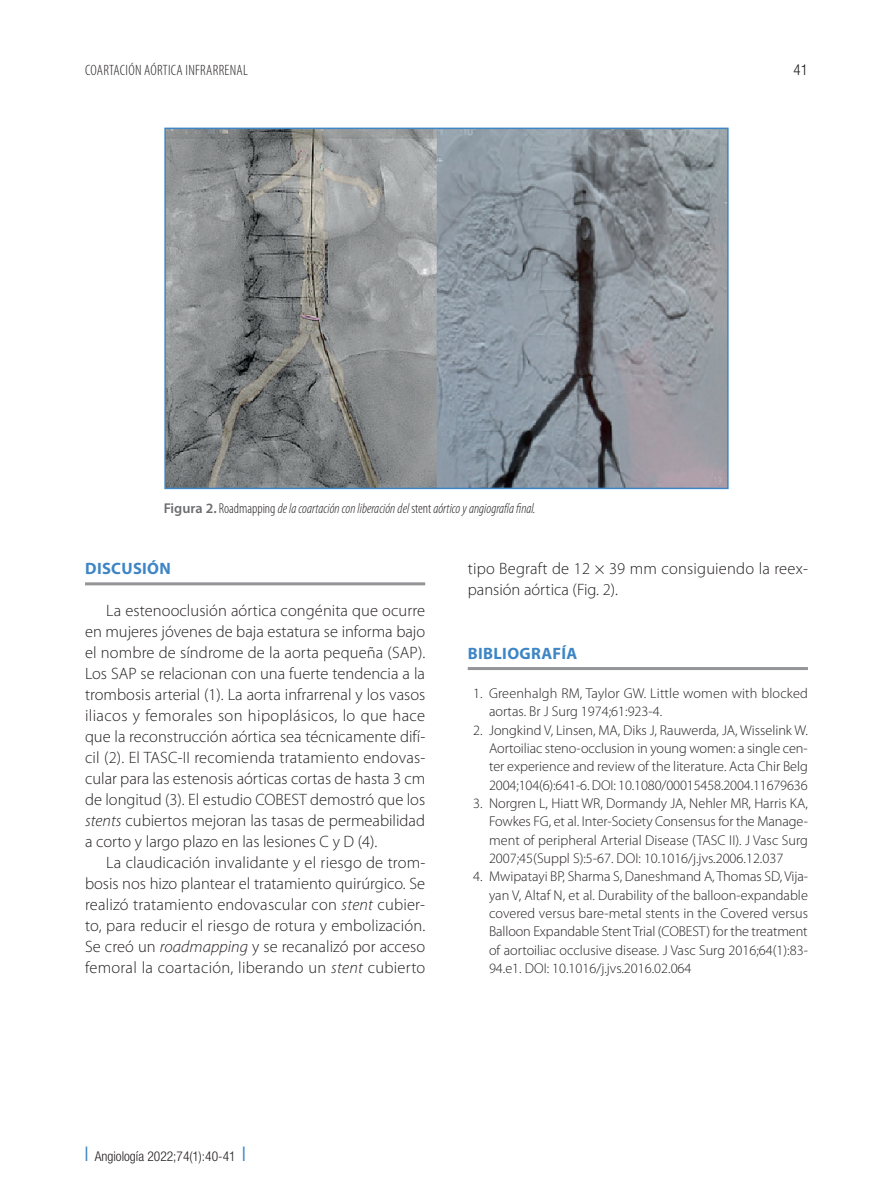
<style>
.page{position:relative;width:893px;height:1191px;background:#fff}
.page>*{position:absolute;margin:0;border:0;box-sizing:border-box;transform-origin:0 0}
.t1{font:300 16.5px/21px "Myriad Pro";letter-spacing:.005em;color:#231f20;text-align:justify}
.t2{font:700 16.5px "Myriad Pro";letter-spacing:.02em;color:#3e85c5}
.t3{font:300 condensed 15px "Myriad Pro";letter-spacing:.02em;color:#231f20}
.t4{font:300 condensed 15px "Helvetica Neue LT Std";color:#231f20}
.t5{font:300 14.25px/18.3px "Myriad Pro";color:#231f20;text-align:justify}
.t6{font:italic 300 condensed 14.25px "Myriad Pro";color:#231f20}
.t7{font:300 condensed 13.5px "Helvetica Neue LT Std";color:#231f20}
.s1{font-weight:600;font-style:normal;font-stretch:normal;color:#6c6d70}
.s2{font-style:normal}
.s3{font-style:italic}
.s4{color:#3e85c5}
</style>
<div class="page">
<img style="left:167px;top:131px;width:559px;height:355px">
<div style="left:164px;top:128px;width:565px;height:361px;border:2px solid #3e85c5"></div>
<hr style="left:85px;top:582px;width:340px;height:3px;background:#939598">
<hr style="left:468px;top:667px;width:340px;height:3px;background:#939598">
<p class="t3" style="left:85px;top:62px;width:164px">COARTACIÓN AÓRTICA INFRARRENAL</p>
<p class="t4" style="left:793px;top:61px;width:16px">41</p>
<p class="t6" style="left:164px;top:500px;width:373px"><span class="s1">Figura 2.</span><span class="s2">Roadmapping</span> de la coartación con liberación del <span class="s2">stent</span> aórtico y angiografía final.</p>
<p class="t2" style="left:85px;top:559px;width:87px">DISCUSIÓN</p>
<p class="t1" style="left:85px;top:600px;width:342px;text-indent:21px">La estenooclusión aórtica congénita que ocurre en mujeres jóvenes de baja estatura se informa bajo el nombre de síndrome de la aorta pequeña (SAP).<br>Los SAP se relacionan con una fuerte tendencia a la trombosis arterial (1). La aorta infrarrenal y los vasos iliacos y femorales son hipoplásicos, lo que hace que la reconstrucción aórtica sea técnicamente difí&shy;cil (2). El TASC-II recomienda tratamiento endovas&shy;cular para las estenosis aórticas cortas de hasta 3 cm de longitud (3). El estudio COBEST demostró que los <span class="s3">stents</span> cubiertos mejoran las tasas de permeabilidad a corto y largo plazo en las lesiones C y D (4).</p>
<p class="t1" style="left:85px;top:852px;width:342px;text-indent:21px">La claudicación invalidante y el riesgo de trom&shy;bosis nos hizo plantear el tratamiento quirúrgico. Se realizó tratamiento endovascular con <span class="s3">stent</span> cubier&shy;to, para reducir el riesgo de rotura y embolización.<br>Se creó un <span class="s3">roadmapping</span> y se recanalizó por acceso femoral la coartación, liberando un <span class="s3">stent</span> cubierto</p>
<p class="t1" style="left:468px;top:558px;width:342px">tipo Begraft de 12 × 39 mm consiguiendo la reex&shy;pansión aórtica (Fig. 2).</p>
<p class="t2" style="left:468px;top:643px;width:111px">BIBLIOGRAFÍA</p>
<p class="t5" style="left:489px;top:684px;width:321px;text-indent:-16px">1. Greenhalgh RM, Taylor GW. Little women with blocked aortas. Br J Surg 1974;61:923-4.</p>
<p class="t5" style="left:489px;top:721px;width:320px;text-indent:-16px">2. Jongkind V, Linsen, MA, Diks J, Rauwerda, JA, Wisselink W.<br>Aortoiliac steno-occlusion in young women: a single cen&shy;ter experience and review of the literature. Acta Chir Belg 2004;104(6):641-6. DOI: 10.1080/00015458.2004.11679636</p>
<p class="t5" style="left:489px;top:794px;width:321px;text-indent:-16px">3. Norgren L, Hiatt WR, Dormandy JA, Nehler MR, Harris KA, Fowkes FG, et al. Inter-Society Consensus for the Manage&shy;ment of peripheral Arterial Disease (TASC II). J Vasc Surg 2007;45(Suppl S):5-67. DOI: 10.1016/j.jvs.2006.12.037</p>
<p class="t5" style="left:489px;top:867px;width:321px;text-indent:-16px">4. Mwipatayi BP, Sharma S, Daneshmand A, Thomas SD, Vija&shy;yan V, Altaf N, et al. Durability of the balloon-expandable covered versus bare-metal stents in the Covered versus Balloon Expandable Stent Trial (COBEST) for the treatment of aortoiliac occlusive disease. J Vasc Surg 2016;64(1):83- 94.e1. DOI: 10.1016/j.jvs.2016.02.064</p>
<p class="t7" style="left:85px;top:1148px;width:162px"><span class="s4">❘</span> Angiología 2022;74(1):40-41 <span class="s4">❘</span></p>
</div>
